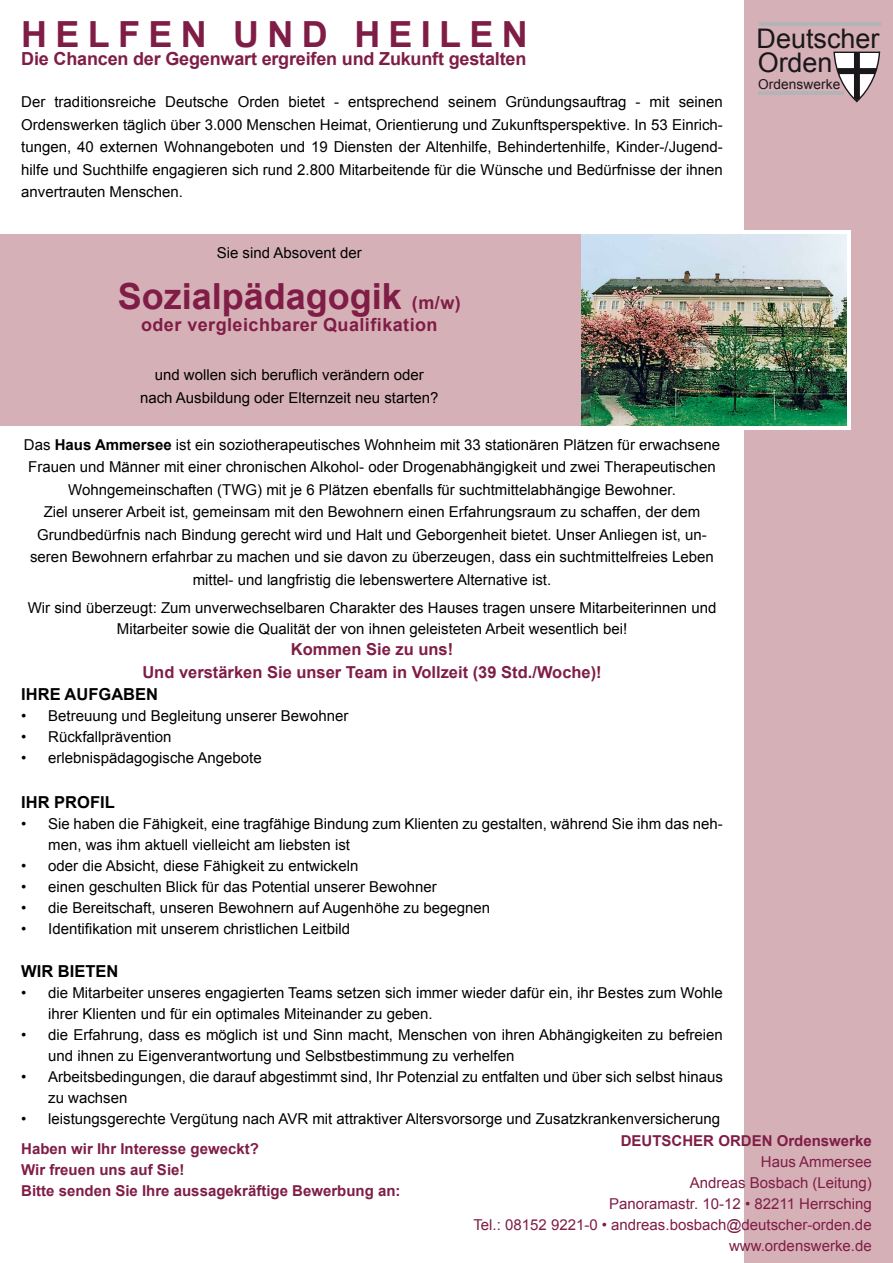
<style>
.page{position:relative;width:893px;height:1263px;background:#fff}
.page>*{position:absolute;margin:0;border:0;box-sizing:border-box;transform-origin:0 0}
.t1{font:700 36px "Arial";color:#7f1d46}
.t2{font:700 36px "Arial";letter-spacing:.23em;color:#7f1d46}
.t3{font:27px/23.4px "Arial";color:#1a171b}
.t4{font:700 18px "Arial";letter-spacing:-.01em;color:#7f1d46}
.t5{font:700 18px "Arial";letter-spacing:.025em;color:#7f1d46}
.t6{font:700 16.5px/22.5px "Arial";color:#7f1d46;text-align:center}
.t7{font:700 16.5px "Arial";color:#000}
.t8{font:15px/22.5px "Arial";color:#000}
.t9{font:15px/21px "Arial";color:#7f1d46;text-align:right}
.t10{font:700 15px/21px "Arial";color:#7f1d46}
.t11{font:13.65px "Arial";letter-spacing:.01em;color:#1a171b}
.s1{font-size:18px}
.s2{font-weight:700}
</style>
<div class="page">
<div style="left:744px;top:0;width:149px;height:1263px;background:#d6b0b7"></div>
<div style="left:0;top:230px;width:850px;height:200px;background:#fff"></div>
<div style="left:0;top:234px;width:846px;height:192px;background:#d6b0b7"></div>
<hr style="left:759px;top:22px;width:121px;height:3px;background:#b3b4b6">
<hr style="left:759px;top:91px;width:85px;height:3px;background:#b3b4b6">
<svg style="left:833px;top:52px;width:47px;height:50px"></svg>
<img style="left:581px;top:234px;width:265px;height:192px">
<h1 class="t2" style="left:21px;top:11px;width:508px">HELFEN UND HEILEN</h1>
<p class="t4" style="left:21px;top:47px;width:507px">Die Chancen der Gegenwart ergreifen und Zukunft gestalten</p>
<p class="t8" style="left:21px;top:91px;width:703px;text-align:justify">Der traditionsreiche Deutsche Orden bietet - entsprechend seinem Gründungsauftrag - mit seinen Ordenswerken täglich über 3.000 Menschen Heimat, Orientierung und Zukunftsperspektive. In 53 Einrich&shy;tungen, 40 externen Wohnangeboten und 19 Diensten der Altenhilfe, Behindertenhilfe, Kinder-/Jugend&shy;hilfe und Suchthilfe engagieren sich rund 2.800 Mitarbeitende für die Wünsche und Bedürfnisse der ihnen anvertrauten Menschen.</p>
<p class="t8" style="left:217px;top:242px;width:147px">Sie sind Absovent der</p>
<h1 class="t1" style="left:118px;top:272px;width:344px">Sozialpädagogik <span class="s1">(m/w)</span></h1>
<p class="t5" style="left:141px;top:313px;width:298px">oder vergleichbarer Qualifikation</p>
<p class="t8" style="left:140px;top:364px;width:300px;text-align:center">und wollen sich beruflich verändern oder nach Ausbildung oder Elternzeit neu starten?</p>
<p class="t8" style="left:24px;top:433px;width:698px;text-align:center">Das <span class="s2">Haus Ammersee</span> ist ein soziotherapeutisches Wohnheim mit 33 stationären Plätzen für erwachsene Frauen und Männer mit einer chronischen Alkohol- oder Drogenabhängigkeit und zwei Therapeutischen Wohngemeinschaften (TWG) mit je 6 Plätzen ebenfalls für suchtmittelabhängige Bewohner.<br>Ziel unserer Arbeit ist, gemeinsam mit den Bewohnern einen Erfahrungsraum zu schaffen, der dem Grundbedürfnis nach Bindung gerecht wird und Halt und Geborgenheit bietet. Unser Anliegen ist, un&shy;seren Bewohnern erfahrbar zu machen und sie davon zu überzeugen, dass ein suchtmittelfreies Leben mittel- und langfristig die lebenswertere Alternative ist.</p>
<p class="t8" style="left:28px;top:597px;width:690px;line-height:21px;text-align:center">Wir sind überzeugt: Zum unverwechselbaren Charakter des Hauses tragen unsere Mitarbeiterinnen und<br>Mitarbeiter sowie die Qualität der von ihnen geleisteten Arbeit wesentlich bei!</p>
<p class="t6" style="left:142px;top:638px;width:461px">Kommen Sie zu uns!<br>Und verstärken Sie unser Team in Vollzeit (39 Std./Woche)!</p>
<h2 class="t3" style="left:756px;top:27px;width:124px">Deutscher<br>Orden</h2>
<p class="t11" style="left:758px;top:75px;width:84px">Ordenswerke</p>
<p class="t7" style="left:21px;top:683px;width:138px">IHRE AUFGABEN</p>
<p class="t8" style="left:21px;top:704px;width:329px">• Betreuung und Begleitung unserer Bewohner</p>
<p class="t8" style="left:21px;top:725px;width:152px">• Rückfallprävention</p>
<p class="t8" style="left:21px;top:746px;width:242px">• erlebnispädagogische Angebote</p>
<p class="t7" style="left:21px;top:791px;width:95px">IHR PROFIL</p>
<p class="t8" style="left:48px;top:813px;width:676px;line-height:21px;text-indent:-27px">• Sie haben die Fähigkeit, eine tragfähige Bindung zum Klienten zu gestalten, während Sie ihm das neh&shy;men, was ihm aktuell vielleicht am liebsten ist</p>
<p class="t8" style="left:21px;top:854px;width:339px">• oder die Absicht, diese Fähigkeit zu entwickeln</p>
<p class="t8" style="left:21px;top:875px;width:417px">• einen geschulten Blick für das Potential unserer Bewohner</p>
<p class="t8" style="left:21px;top:896px;width:470px">• die Bereitschaft, unseren Bewohnern auf Augenhöhe zu begegnen</p>
<p class="t8" style="left:21px;top:917px;width:330px">• Identifikation mit unserem christlichen Leitbild</p>
<p class="t7" style="left:21px;top:961px;width:99px">WIR BIETEN</p>
<p class="t8" style="left:48px;top:983px;width:676px;line-height:21px;text-indent:-27px">• die Mitarbeiter unseres engagierten Teams setzen sich immer wieder dafür ein, ihr Bestes zum Wohle ihrer Klienten und für ein optimales Miteinander zu geben.</p>
<p class="t8" style="left:48px;top:1025px;width:676px;line-height:21px;text-indent:-27px">• die Erfahrung, dass es möglich ist und Sinn macht, Menschen von ihren Abhängigkeiten zu befreien und ihnen zu Eigenverantwortung und Selbstbestimmung zu verhelfen</p>
<p class="t8" style="left:48px;top:1067px;width:676px;line-height:21px;text-indent:-27px">• Arbeitsbedingungen, die darauf abgestimmt sind, Ihr Potenzial zu entfalten und über sich selbst hinaus zu wachsen</p>
<p class="t8" style="left:21px;top:1108px;width:700px">• leistungsgerechte Vergütung nach AVR mit attraktiver Altersvorsorge und Zusatzkrankenversicherung</p>
<p class="t10" style="left:621px;top:1131px;width:252px">DEUTSCHER ORDEN Ordenswerke</p>
<p class="t9" style="left:473px;top:1152px;width:400px">Haus Ammersee<br>Andreas Bosbach (Leitung)<br>Panoramastr. 10-12 • 82211 Herrsching<br>Tel.: 08152 9221-0 • andreas.bosbach@deutscher-orden.de www.ordenswerke.de</p>
<p class="t10" style="left:21px;top:1138px;width:381px">Haben wir Ihr Interesse geweckt?<br>Wir freuen uns auf Sie!<br>Bitte senden Sie Ihre aussagekräftige Bewerbung an:</p>
</div>
